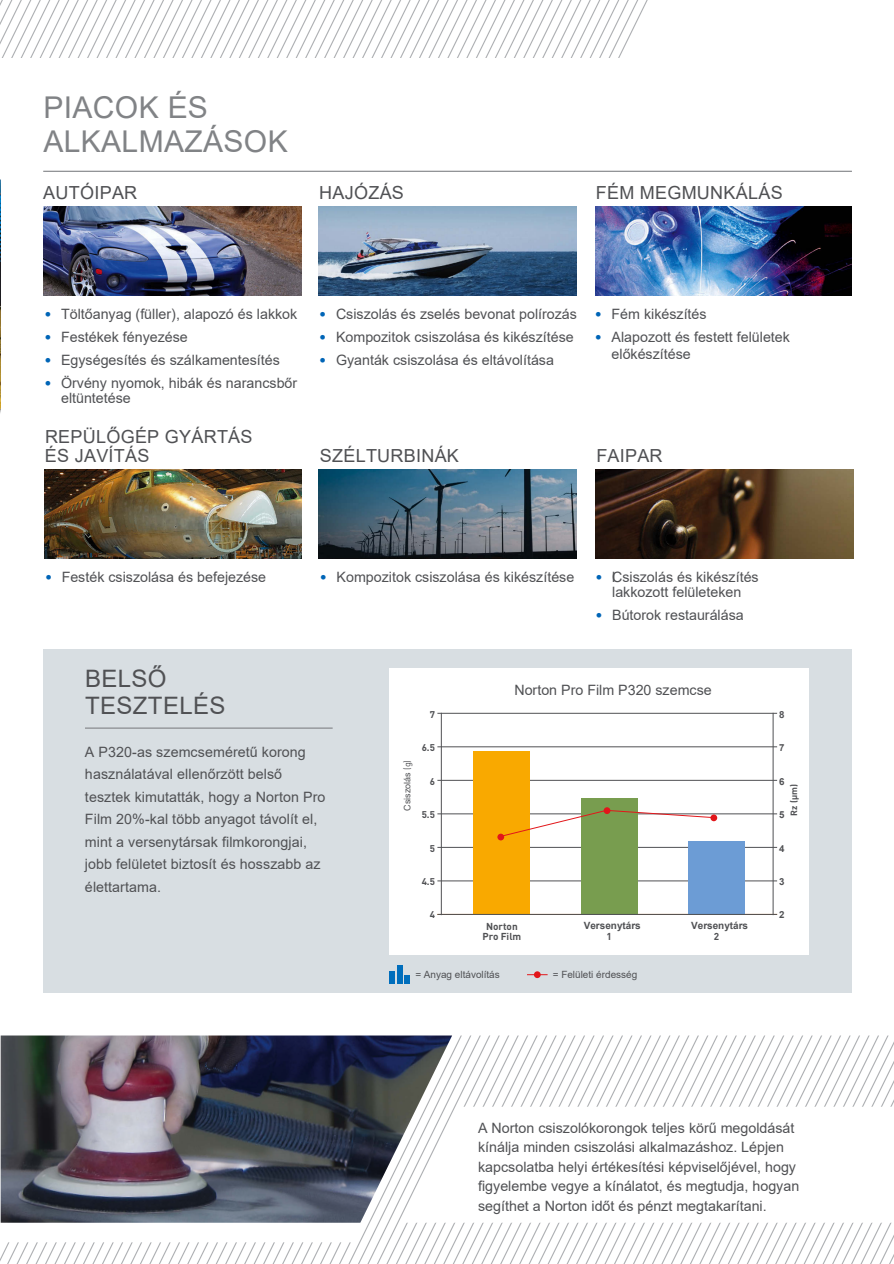
<style>
.page{position:relative;width:894px;height:1264px;background:#fff}
.page>*{position:absolute;margin:0;border:0;box-sizing:border-box;transform-origin:0 0}
.t1{font:30px/33.8px "Arial";letter-spacing:.01em;color:#818386}
.t2{font:24px/27px "Arial";letter-spacing:.015em;color:#505154}
.t3{font:18px/19.5px "Arial";letter-spacing:.015em;color:#505154}
.t4{font:14.25px/22.5px "Arial";color:#505154}
.t5{font:9.9px "Arial";color:#505154}
.t6{font:700 9.9px "Arial";color:#505154}
.t7{font:700 9.9px/9.9px "DIN Pro";color:#505154;text-align:center}
.t8{font:700 9.75px "DIN Pro";color:#505154}
.t9{font:700 9.75px "Arial";color:#505154}
.t10{font:9px "Arial";color:#505154}
.t11{font:700 9px "DIN Pro";color:#505154}
.s1{font-family:"DIN Pro";font-weight:300;color:#0065b7}
.s2{font-style:inherit}
.s3{font-family:"DIN Pro"}
</style>
<div class="page">
<div style="left:43px;top:649px;width:808px;height:343px;background:#d8dee2"></div>
<img style="left:0;top:179px;width:1px;height:234px">
<hr style="left:85px;top:727px;width:247px;height:1px;background:#818386">
<div style="left:389px;top:667px;width:420px;height:287px;background:#fff"></div>
<hr style="left:437px;top:813px;width:339px;height:1px;background:#505154">
<hr style="left:437px;top:846px;width:339px;height:1px;background:#505154">
<hr style="left:437px;top:712px;width:339px;height:1px;background:#505154">
<hr style="left:437px;top:880px;width:339px;height:1px;background:#505154">
<hr style="left:437px;top:746px;width:339px;height:1px;background:#505154">
<hr style="left:437px;top:779px;width:339px;height:1px;background:#505154">
<hr style="left:440px;top:712px;width:1px;height:202px;background:#505154">
<hr style="left:772px;top:712px;width:1px;height:202px;background:#505154">
<div style="left:473px;top:751px;width:57px;height:163px;background:#f9a900"></div>
<div style="left:396px;top:965px;width:6px;height:18px;background:#006ebc"></div>
<div style="left:389px;top:971px;width:6px;height:12px;background:#006ebc"></div>
<div style="left:404px;top:974px;width:6px;height:9px;background:#006ebc"></div>
<div style="left:580px;top:798px;width:57px;height:116px;background:#789d4f"></div>
<div style="left:688px;top:840px;width:56px;height:74px;background:#6c9cd5"></div>
<hr style="left:437px;top:913px;width:339px;height:1px;background:#505154">
<div style="left:497px;top:833px;width:7px;height:7px;background:#e2161a;border-radius:50%"></div>
<div style="left:710px;top:814px;width:6px;height:7px;background:#e2161a;border-radius:50%"></div>
<svg style="left:499px;top:809px;width:215px;height:28px"></svg>
<hr style="left:43px;top:171px;width:808px;height:1px;background:#818386">
<img style="left:43px;top:207px;width:258px;height:88px">
<img style="left:318px;top:207px;width:258px;height:88px">
<img style="left:318px;top:469px;width:258px;height:89px">
<img style="left:45px;top:469px;width:256px;height:89px">
<img style="left:595px;top:207px;width:256px;height:88px">
<img style="left:595px;top:469px;width:257px;height:89px">
<div style="left:533px;top:971px;width:7px;height:6px;background:#e2161a;border-radius:50%"></div>
<svg style="left:0;top:0;width:648px;height:58px"></svg>
<svg style="left:0;top:1035px;width:894px;height:229px"></svg>
<h1 class="t1" style="left:43px;top:91px;width:246px">PIACOK ÉS<br>ALKALMAZÁSOK</h1>
<p class="t3" style="left:43px;top:183px;width:95px">AUTÓIPAR</p>
<p class="t3" style="left:319px;top:183px;width:86px">HAJÓZÁS</p>
<p class="t3" style="left:595px;top:183px;width:188px">FÉM MEGMUNKÁLÁS</p>
<p class="t4" style="left:44px;top:303px;width:255px"><span class="s1">•</span> Töltőanyag <span class="s2">(füller)</span>, alapozó és lakkok</p>
<p class="t4" style="left:44px;top:326px;width:145px"><span class="s1">•</span> Festékek fényezése</p>
<p class="t4" style="left:44px;top:348px;width:237px"><span class="s1">•</span> Egységesítés és szálkamentesítés</p>
<p class="t4" style="left:61px;top:374px;width:238px;line-height:15.6px;text-indent:-17px"><span class="s1">•</span> Örvény nyomok, hibák és narancsbőr eltüntetése</p>
<p class="t3" style="left:45px;top:426px;width:209px">REPÜLŐGÉP GYÁRTÁS<br>ÉS JAVÍTÁS</p>
<p class="t4" style="left:319px;top:303px;width:259px"><span class="s1">•</span> Csiszolás és zselés bevonat polírozás</p>
<p class="t4" style="left:319px;top:326px;width:256px"><span class="s1">•</span> Kompozitok csiszolása és kikészítése</p>
<p class="t4" style="left:319px;top:348px;width:236px"><span class="s1">•</span> Gyanták csiszolása és eltávolítása</p>
<p class="t4" style="left:594px;top:303px;width:114px"><span class="s1">•</span> Fém kikészítés</p>
<p class="t4" style="left:611px;top:328px;width:180px;line-height:17.4px;text-indent:-17px"><span class="s1">•</span> Alapozott és festett felületek előkészítése</p>
<p class="t3" style="left:320px;top:445px;width:140px">SZÉLTURBINÁK</p>
<p class="t3" style="left:596px;top:445px;width:68px">FAIPAR</p>
<p class="t4" style="left:45px;top:565px;width:223px"><span class="s1">•</span> Festék csiszolása és befejezése</p>
<p class="t4" style="left:319px;top:565px;width:256px"><span class="s1">•</span> Kompozitok csiszolása és kikészítése</p>
<p class="t4" style="left:595px;top:565px;width:165px"><span class="s1">•</span> Csiszolás és kikészítés</p>
<p class="t4" style="left:612px;top:569px;width:131px;line-height:15.3px">l<br>lakkozott felületeken</p>
<p class="t4" style="left:595px;top:603px;width:150px"><span class="s1">•</span> Bútorok restaurálása</p>
<h2 class="t2" style="left:85px;top:665px;width:142px">BELSŐ<br>TESZTELÉS</h2>
<p class="t4" style="left:85px;top:740px;width:242px">A P320-as szemcseméretű korong használatával ellenőrzött belső tesztek kimutatták, hogy a Norton Pro Film 20%-kal több anyagot távolít el, mint a versenytársak filmkorongjai, jobb felületet biztosít és hosszabb az élettartama.</p>
<p class="t10" style="left:401px;top:810px;width:53px;rotate:-90deg">Csiszolás <span class="s3">(g)</span></p>
<p class="t8" style="left:429px;top:707px;width:7px">7</p>
<p class="t8" style="left:421px;top:741px;width:15px">6.5</p>
<p class="t8" style="left:429px;top:774px;width:7px">6</p>
<p class="t8" style="left:421px;top:807px;width:15px">5.5</p>
<p class="t8" style="left:429px;top:841px;width:7px">5</p>
<p class="t8" style="left:421px;top:874px;width:15px">4.5</p>
<p class="t8" style="left:429px;top:907px;width:7px">4</p>
<p class="t4" style="left:514px;top:678px;width:199px">Norton Pro Film P320 szemcse</p>
<p class="t7" style="left:482px;top:920px;width:40px">Norton<br>Pro Film</p>
<p class="t6" style="left:583px;top:918px;width:59px">Versenytárs</p>
<p class="t7" style="left:606px;top:930px;width:7px">1</p>
<p class="t6" style="left:690px;top:918px;width:59px">Versenytárs</p>
<p class="t7" style="left:713px;top:930px;width:7px">2</p>
<p class="t5" style="left:415px;top:967px;width:86px">= Anyag eltávolítás</p>
<p class="t5" style="left:552px;top:967px;width:86px">= Felületi érdesség</p>
<p class="t9" style="left:778px;top:708px;width:7px">8</p>
<p class="t9" style="left:778px;top:741px;width:7px">7</p>
<p class="t9" style="left:778px;top:774px;width:7px">6</p>
<p class="t9" style="left:778px;top:808px;width:7px">5</p>
<p class="t9" style="left:778px;top:841px;width:7px">4</p>
<p class="t9" style="left:778px;top:874px;width:7px">3</p>
<p class="t9" style="left:778px;top:908px;width:7px">2</p>
<p class="t11" style="left:787px;top:815px;width:33px;rotate:-90deg">Rz (µm)</p>
<p class="t4" style="left:478px;top:1117px;width:322px;line-height:19.5px">A Norton csiszolókorongok teljes körű megoldását kínálja minden csiszolási alkalmazáshoz. Lépjen kapcsolatba helyi értékesítési képviselőjével, hogy figyelembe vegye a kínálatot, és megtudja, hogyan segíthet a Norton időt és pénzt megtakarítani.</p>
</div>
